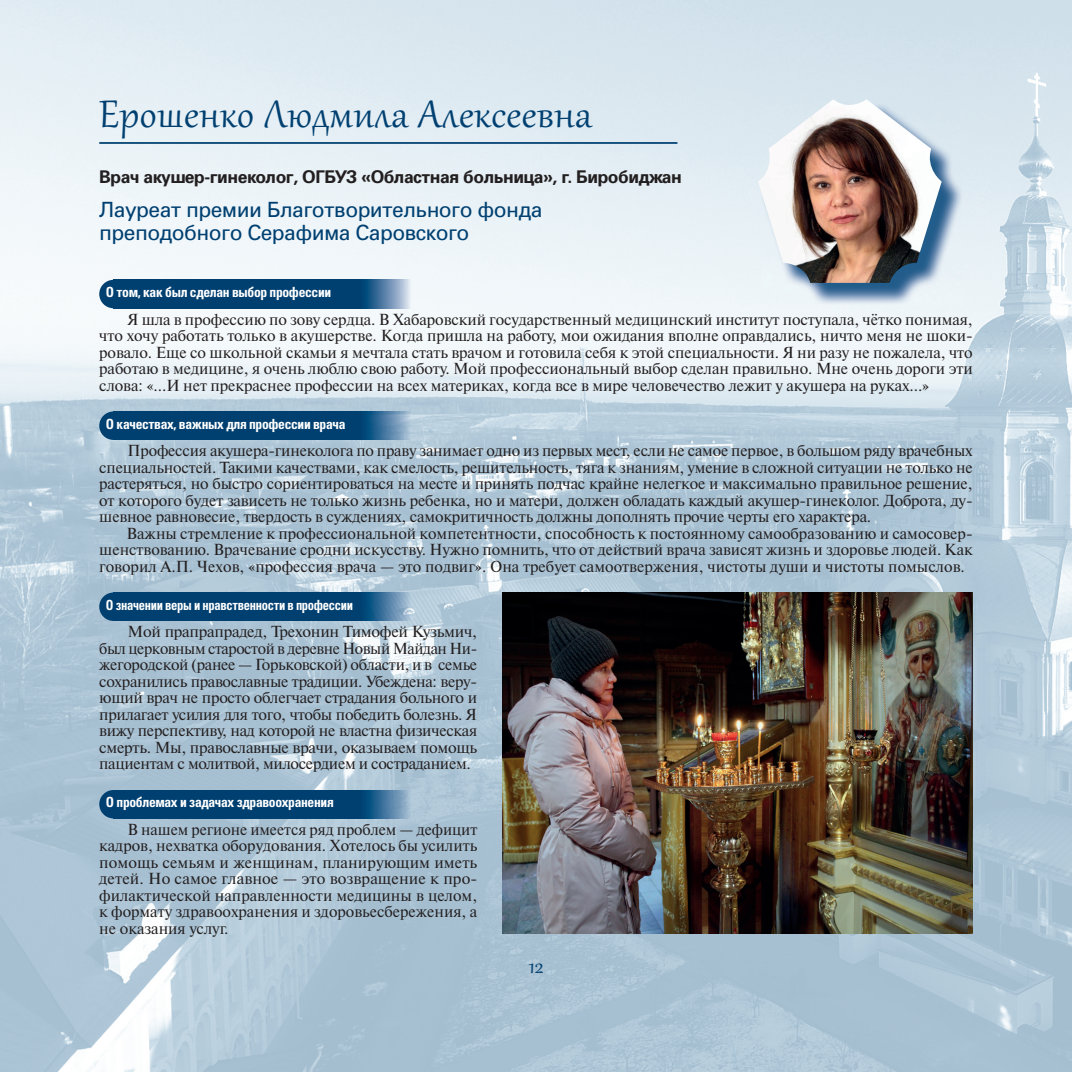
<style>
.page{position:relative;width:1072px;height:1072px;background:#fff}
.page>*{position:absolute;margin:0;border:0;box-sizing:border-box;transform-origin:0 0}
.t1{font:47.25px "Gabriola";letter-spacing:.015em;color:#004071}
.t2{font:26.25px "Gabriola";color:#004071}
.t3{font:21px/22.8px "Partner";letter-spacing:-.025em;color:#004071}
.t4{font:700 17.5px "Partner";letter-spacing:-.025em;color:#231f20}
.t5{font:15.92px/16.4px "Newton C";letter-spacing:-.005em;color:#231f20;text-align:justify}
.t6{font:700 14px "Partner Condensed";letter-spacing:-.025em;color:#fff}
.t7{font:700 14px "Partner Condensed";letter-spacing:-.025em;color:#fff;scale:.9 1}
</style>
<div class="page">
<img style="left:0;top:0;width:795px;height:1071px">
<img style="left:919px;top:118px;width:152px;height:953px">
<img style="left:795px;top:305px;width:124px;height:766px">
<hr style="left:99px;top:142px;width:578px;height:2px;background:#004071">
<img style="left:502px;top:592px;width:470px;height:341px">
<img style="left:761px;top:103px;width:201px;height:202px">
<img style="left:758px;top:99px;width:183px;height:184px">
<img style="left:117px;top:411px;width:294px;height:29px">
<div style="left:99px;top:411px;width:29px;height:29px;background:#004071;border-radius:50%"></div>
<img style="left:117px;top:592px;width:294px;height:29px">
<div style="left:99px;top:592px;width:29px;height:29px;background:#004071;border-radius:50%"></div>
<img style="left:117px;top:790px;width:294px;height:28px">
<div style="left:99px;top:790px;width:29px;height:28px;background:#004071;border-radius:50%"></div>
<img style="left:117px;top:280px;width:294px;height:28px">
<div style="left:99px;top:280px;width:29px;height:28px;background:#004071;border-radius:50%"></div>
<h1 class="t1" style="left:99px;top:95px;width:494px">Ерошенко Людмила Алексеевна</h1>
<p class="t4" style="left:99px;top:167px;width:584px">Врач акушер-гинеколог, ОГБУЗ «Областная больница», г. Биробиджан</p>
<h3 class="t3" style="left:99px;top:199px;width:444px">Лауреат премии Благотворительного фонда преподобного Серафима Саровского</h3>
<p class="t6" style="left:106px;top:287px;width:227px">О том, как был сделан выбор профессии</p>
<p class="t5" style="left:99px;top:312px;width:875px;text-indent:28px">Я шла в профессию по зову сердца. В Хабаровский государственный медицинский институт поступала, чётко понимая, что хочу работать только в акушерстве. Когда пришла на работу, мои ожидания вполне оправдались, ничто меня не шоки&shy;ровало. Еще со школьной скамьи я мечтала стать врачом и готовила себя к этой специальности. Я ни разу не пожалела, что работаю в медицине, я очень люблю свою работу. Мой профессиональный выбор сделан правильно. Мне очень дороги эти слова: «...И нет прекраснее профессии на всех материках, когда все в мире человечество лежит у акушера на руках...»</p>
<p class="t6" style="left:106px;top:418px;width:241px">О качествах, важных для профессии врача</p>
<p class="t5" style="left:99px;top:444px;width:875px;text-indent:28px">Профессия акушера-гинеколога по праву занимает одно из первых мест, если не самое первое, в большом ряду врачебных специальностей. Такими качествами, как смелость, решительность, тяга к знаниям, умение в сложной ситуации не только не растеряться, но быстро сориентироваться на месте и принять подчас крайне нелегкое и максимально правильное решение, от которого будет зависеть не только жизнь ребенка, но и матери, должен обладать каждый акушер-гинеколог. Доброта, ду&shy;шевное равновесие, твердость в суждениях, самокритичность должны дополнять прочие черты его характера.</p>
<p class="t5" style="left:99px;top:526px;width:875px;text-indent:27px">Важны стремление к профессиональной компетентности, способность к постоянному самообразованию и самосовер&shy;шенствованию. Врачевание сродни искусству. Нужно помнить, что от действий врача зависят жизнь и здоровье людей. Как говорил А.П. Чехов, «профессия врача — это подвиг». Она требует самоотвержения, чистоты души и чистоты помыслов.</p>
<p class="t7" style="left:106px;top:599px;width:276px">О значении веры и нравственности в профессии</p>
<p class="t5" style="left:99px;top:625px;width:379px;text-indent:28px">Мой прапрапрадед, Трехонин Тимофей Кузьмич, был церковным старостой в деревне Новый Майдан Ни&shy;жегородской (ранее — Горьковской) области, и в семье сохранились православные традиции. Убеждена: веру&shy;ющий врач не просто облегчает страдания больного и прилагает усилия для того, чтобы победить болезнь. Я вижу перспективу, над которой не властна физическая смерть. Мы, православные врачи, оказываем помощь пациентам с молитвой, милосердием и состраданием.</p>
<p class="t6" style="left:106px;top:797px;width:229px">О проблемах и задачах здравоохранения</p>
<p class="t5" style="left:99px;top:822px;width:379px;text-indent:28px">В нашем регионе имеется ряд проблем — дефицит кадров, нехватка оборудования. Хотелось бы усилить помощь семьям и женщинам, планирующим иметь детей. Но самое главное — это возвращение к про&shy;филактической направленности медицины в целом, к формату здравоохранения и здоровьесбережения, а не оказания услуг.</p>
<h2 class="t2" style="left:528px;top:954px;width:16px">12</h2>
</div>
